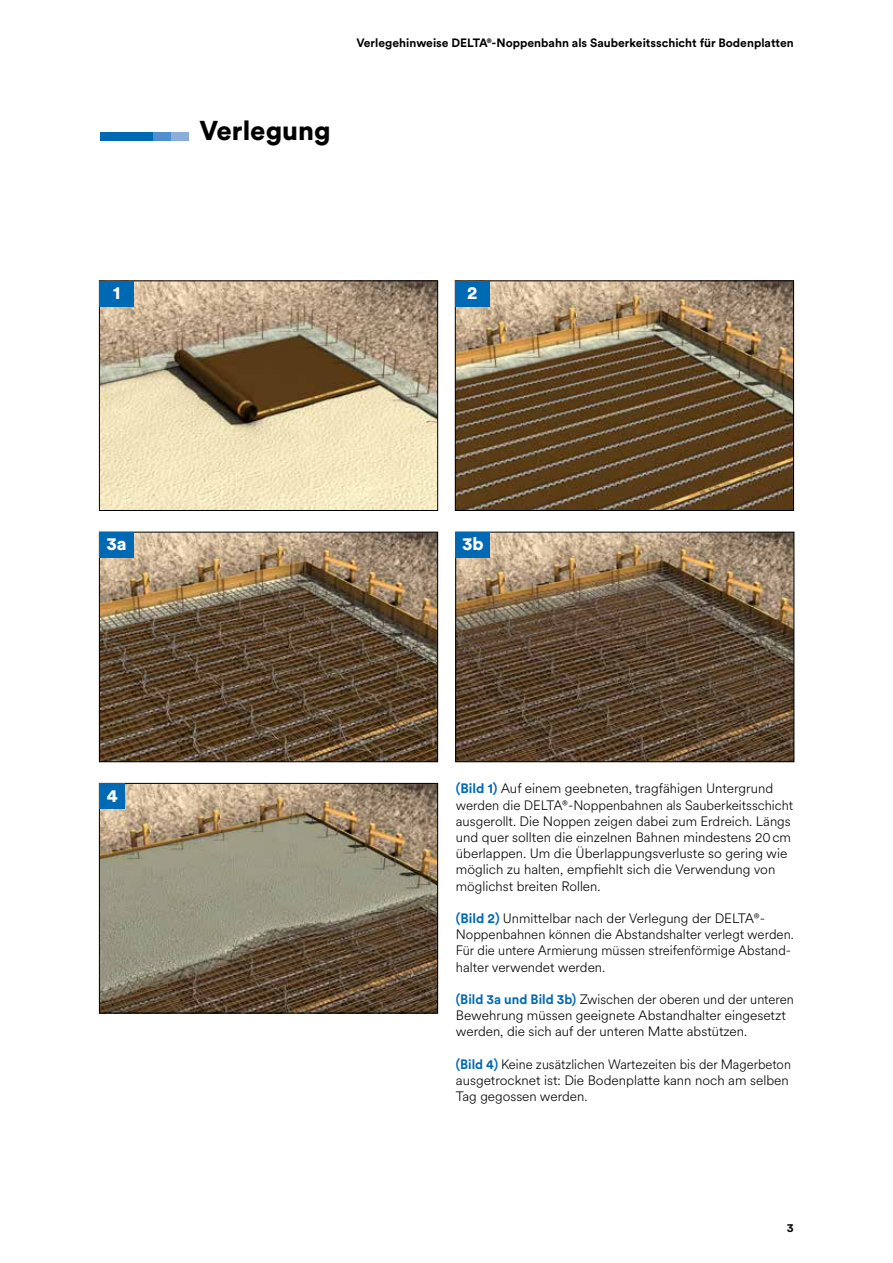
<style>
.page{position:relative;width:893px;height:1263px;background:#fff}
.page>*{position:absolute;margin:0;border:0;box-sizing:border-box;transform-origin:0 0}
.t1{font:900 27px "Circular XX";color:#000}
.t2{font:900 18px "Circular XX";color:#fff}
.t3{font:300 13.5px/16.2px "Circular XX";color:#000}
.t4{font:300 13.5px/16.2px "Circular XX";color:#000;scale:.96 1}
.t5{font:700 12px "Circular XX";color:#000}
.s1{font-weight:700;color:#0069b4}
</style>
<div class="page">
<div style="left:100px;top:132px;width:53px;height:8px;background:#0069b4"></div>
<div style="left:153px;top:132px;width:18px;height:8px;background:#4f8fcd"></div>
<div style="left:171px;top:132px;width:17px;height:8px;background:#8baddc"></div>
<img style="left:457px;top:283px;width:335px;height:226px">
<div style="left:455px;top:281px;width:339px;height:230px;border:1px solid #000"></div>
<div style="left:455px;top:281px;width:34px;height:26px;background:#0069b4"></div>
<img style="left:101px;top:283px;width:335px;height:226px">
<div style="left:99px;top:281px;width:339px;height:230px;border:1px solid #000"></div>
<div style="left:100px;top:281px;width:34px;height:26px;background:#0069b4"></div>
<img style="left:457px;top:534px;width:335px;height:226px">
<div style="left:455px;top:532px;width:339px;height:230px;border:1px solid #000"></div>
<div style="left:456px;top:532px;width:34px;height:26px;background:#0069b4"></div>
<img style="left:101px;top:534px;width:335px;height:226px">
<div style="left:99px;top:532px;width:339px;height:230px;border:1px solid #000"></div>
<div style="left:100px;top:532px;width:34px;height:26px;background:#0069b4"></div>
<img style="left:101px;top:785px;width:335px;height:226px">
<div style="left:99px;top:783px;width:339px;height:230px;border:1px solid #000"></div>
<div style="left:100px;top:783px;width:25px;height:26px;background:#0069b4"></div>
<p class="t5" style="left:356px;top:34px;width:439px">Verlegehinweise DELTA®-Noppenbahn als Sauberkeitsschicht für Bodenplatten</p>
<h1 class="t1" style="left:200px;top:112px;width:133px">Verlegung</h1>
<h2 class="t2" style="left:113px;top:280px;width:9px">1</h2>
<h2 class="t2" style="left:467px;top:280px;width:12px">2</h2>
<h2 class="t2" style="left:106px;top:531px;width:22px">3a</h2>
<h2 class="t2" style="left:462px;top:531px;width:23px">3b</h2>
<h2 class="t2" style="left:107px;top:783px;width:13px">4</h2>
<p class="t3" style="left:456px;top:780px;width:339px"><span class="s1">(Bild 1)</span> Auf einem geebneten, tragfähigen Untergrund werden die DELTA®-Noppenbahnen als Sauberkeitsschicht ausgerollt. Die Noppen zeigen dabei zum Erdreich. Längs und quer sollten die einzelnen Bahnen mindestens 20cm überlappen. Um die Überlappungsverluste so gering wie möglich zu halten, empfiehlt sich die Verwendung von möglichst breiten Rollen.</p>
<p class="t3" style="left:456px;top:909px;width:339px"><span class="s1">(Bild 2)</span> Unmittelbar nach der Verlegung der DELTA®- Noppenbahnen können die Abstandshalter verlegt werden.<br>Für die untere Armierung müssen streifenförmige Abstand&shy;halter verwendet werden.</p>
<p class="t3" style="left:456px;top:990px;width:339px"><span class="s1">(Bild 3a und Bild 3b)</span> Zwischen der oberen und der unteren<br>Bewehrung müssen geeignete Abstandhalter eingesetzt werden, die sich auf der unteren Matte abstützen.</p>
<p class="t4" style="left:456px;top:1055px;width:351px"><span class="s1">(Bild 4)</span> Keine zusätzlichen Wartezeiten bis der Magerbeton ausgetrocknet ist: Die Bodenplatte kann noch am selben<br>Tag gegossen werden.</p>
<p class="t5" style="left:787px;top:1219px;width:8px">3</p>
</div>
